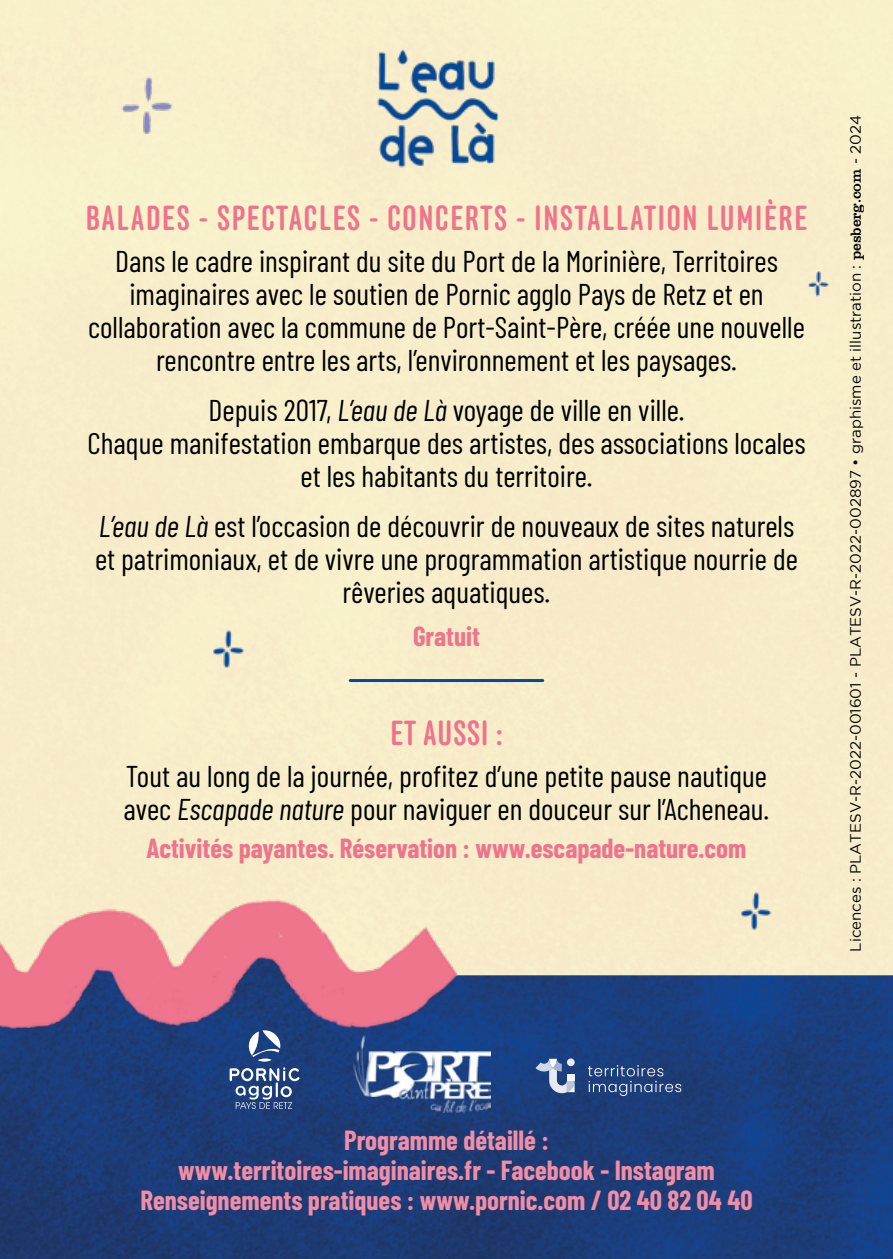
<style>
.page{position:relative;width:893px;height:1259px;background:#fff}
.page>*{position:absolute;margin:0;border:0;box-sizing:border-box;transform-origin:0 0}
.t1{font:500 34.8px "Anchor";letter-spacing:.05em;color:#ee748b}
.texte_courant{font:30px/33px "Barlow Condensed";color:#000;text-align:center}
.t2{font:700 27px/30px "Barlow Condensed";color:#f18da5;text-align:center}
.t3{font:700 27px "Barlow Condensed";color:#ee748b}
.t4{font:15px "Gotham";color:#000}
.s1{font-style:italic}
.s2{font-family:"Clarendon T";font-weight:500}
</style>
<div class="page">
<div style="left:0;top:0;width:893px;height:945px;background:#f7edca"></div>
<img style="left:0;top:945px;width:893px;height:314px">
<img style="left:0;top:888px;width:464px;height:161px">
<img style="left:372px;top:43px;width:130px;height:130px">
<hr style="left:350px;top:679px;width:193px;height:3px;background:#014b9c">
<img style="left:738px;top:887px;width:46px;height:49px">
<img style="left:210px;top:625px;width:46px;height:50px">
<img style="left:806px;top:271px;width:27px;height:26px">
<img style="left:106px;top:69px;width:73px;height:77px">
<svg style="left:588px;top:1065px;width:93px;height:31px;background:#3b588c"></svg>
<svg style="left:535px;top:1058px;width:40px;height:35px"></svg>
<svg style="left:230px;top:1030px;width:70px;height:79px;background:#486496"></svg>
<img style="left:353px;top:1036px;width:138px;height:76px">
<p class="t1" style="left:86px;top:198px;width:723px">BALADES - SPECTACLES - CONCERTS - INSTALLATION LUMIÈRE</p>
<p class="texte_courant" style="left:88px;top:242px;width:718px">Dans le cadre inspirant du site du Port de la Morinière, Territoires imaginaires avec le soutien de Pornic agglo Pays de Retz et en collaboration avec la commune de Port-Saint-Père, créée une nouvelle rencontre entre les arts, l’environnement et les paysages.</p>
<p class="texte_courant" style="left:87px;top:391px;width:720px">Depuis 2017, <span class="s1">L’eau de Là</span> voyage de ville en ville.<br>Chaque manifestation embarque des artistes, des associations locales et les habitants du territoire.</p>
<p class="texte_courant" style="left:95px;top:507px;width:704px"><span class="s1">L’eau de Là</span> est l’occasion de découvrir de nouveaux de sites naturels et patrimoniaux, et de vivre une programmation artistique nourrie de rêveries aquatiques.</p>
<p class="t3" style="left:413px;top:617px;width:68px">Gratuit</p>
<p class="t1" style="left:390px;top:713px;width:113px">ET AUSSI :</p>
<p class="texte_courant" style="left:124px;top:757px;width:647px;text-align:left">Tout au long de la journée, profitez d’une petite pause nautique avec <span class="s1">Escapade nature</span> pour naviguer en douceur sur l’Acheneau.</p>
<p class="t3" style="left:147px;top:829px;width:601px">Activités payantes. Réservation : www.escapade-nature.com</p>
<p class="t4" style="left:847px;top:951px;width:838px;rotate:-90deg">Licences : PLATESV-R-2022-001601 - PLATESV-R-2022-002897 • graphisme et illustration : <span class="s2">pesberg.com</span> - 2024</p>
<p class="t2" style="left:140px;top:1123px;width:614px">Programme détaillé :<br>www.territoires-imaginaires.fr - Facebook - Instagram<br>Renseignements pratiques : www.pornic.com / 02 40 82 04 40</p>
</div>
